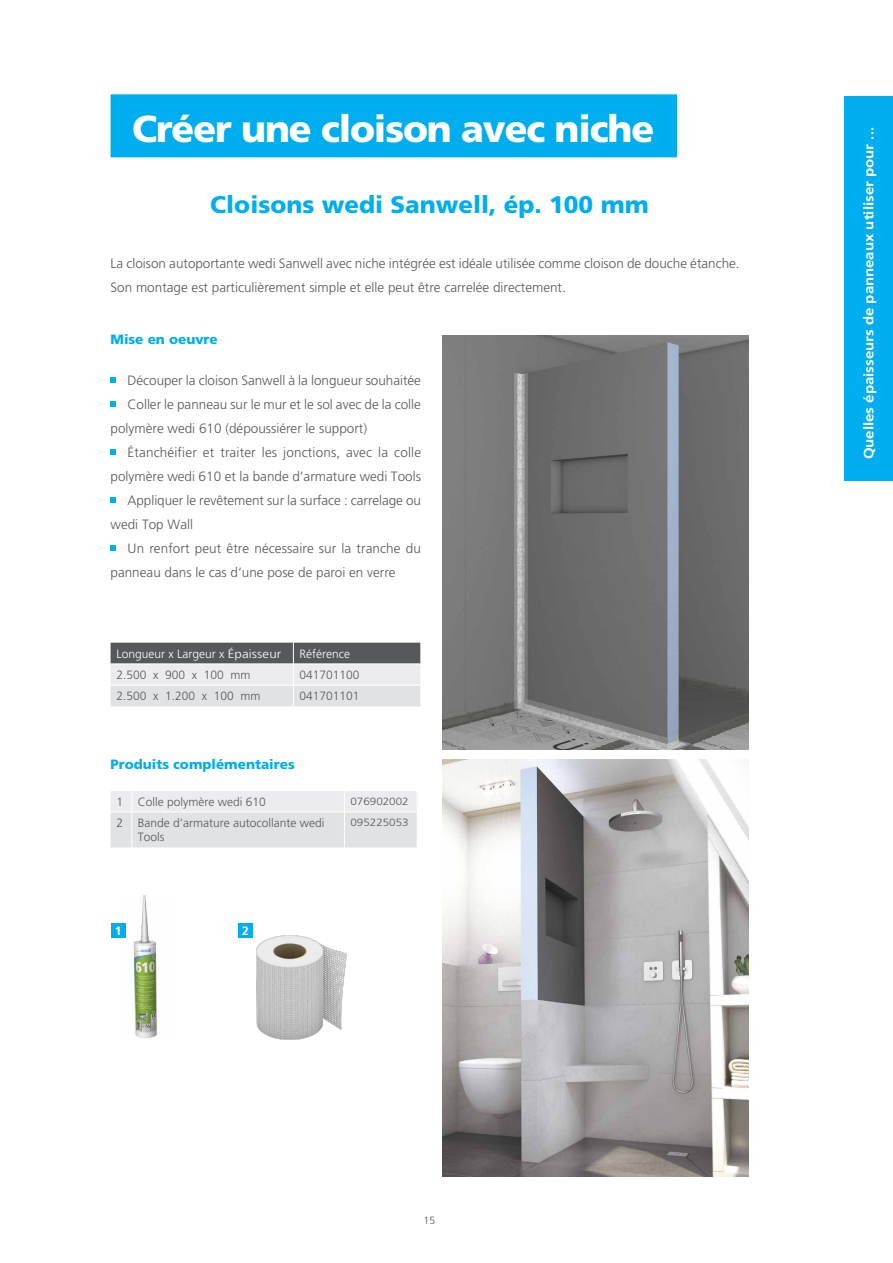
<style>
.page{position:relative;width:893px;height:1263px;background:#fff}
.page>*{position:absolute;margin:0;border:0;box-sizing:border-box;transform-origin:0 0}
.Headline_Medium{font:900 37.5px "Frutiger LT Std";letter-spacing:-.03em;color:#fff}
.t1{font:900 24px "Frutiger LT Std";color:#00aeef}
.Copy_Regular_Left{font:300 13.5px/24px "Frutiger LT Std";color:#57585a}
.t2{font:700 13.5px "Frutiger LT Std";color:#fff;scale:1.11 1}
.Subline_Small{font:900 13.5px "Frutiger LT Std";color:#00aeef}
.Wedi_Head_53pt{font:300 12px/14.4px "Frutiger LT Std";color:#57585a}
.Wedi_Head_53pt-2{font:300 12px "Frutiger LT Std";color:#fff}
.Wedi_Head_53pt-3{font:700 12px "Frutiger LT Std";color:#fff}
.t3{font:300 10.5px "Frutiger LT Std";color:#57585a;scale:1.11 1}
.t4{font:300 10.5px "Frutiger LT Std";color:#57585a}
</style>
<div class="page">
<div style="left:844px;top:96px;width:49px;height:385px;background:#00aeef"></div>
<div style="left:111px;top:94px;width:566px;height:63px;background:#00aeef"></div>
<svg style="left:111px;top:377px;width:5px;height:5px"></svg>
<svg style="left:111px;top:401px;width:5px;height:5px"></svg>
<svg style="left:111px;top:449px;width:5px;height:5px"></svg>
<svg style="left:111px;top:497px;width:5px;height:5px"></svg>
<svg style="left:111px;top:545px;width:5px;height:5px"></svg>
<svg style="left:111px;top:791px;width:306px;height:56px;background:#e5e6e8"></svg>
<hr style="left:132px;top:812px;width:212px;height:1px;background:#fff">
<hr style="left:131px;top:812px;width:1px;height:35px;background:#fff">
<hr style="left:344px;top:812px;width:73px;height:1px;background:#fff">
<hr style="left:344px;top:812px;width:1px;height:35px;background:#fff">
<svg style="left:111px;top:643px;width:309px;height:63px;background:#b9b9bb"></svg>
<img style="left:125px;top:895px;width:32px;height:143px">
<img style="left:257px;top:935px;width:90px;height:104px">
<div style="left:111px;top:923px;width:14px;height:15px;background:#00aeef"></div>
<div style="left:238px;top:923px;width:15px;height:15px;background:#00aeef"></div>
<img style="left:442px;top:335px;width:306px;height:414px">
<img style="left:442px;top:759px;width:306px;height:418px">
<p class="Headline_Medium" style="left:132px;top:106px;width:523px">Créer une cloison avec niche</p>
<p class="t1" style="left:210px;top:190px;width:440px">Cloisons wedi Sanwell, ép. 100 mm</p>
<p class="Copy_Regular_Left" style="left:111px;top:252px;width:631px">La cloison autoportante wedi Sanwell avec niche intégrée est idéale utilisée comme cloison de douche étanche.<br>Son montage est particulièrement simple et elle peut être carrelée directement.</p>
<p class="Subline_Small" style="left:111px;top:331px;width:109px">Mise en oeuvre</p>
<p class="Copy_Regular_Left" style="left:128px;top:368px;width:295px">Découper la cloison Sanwell à la longueur souhaitée</p>
<p class="Copy_Regular_Left" style="left:111px;top:392px;width:312px;text-indent:17px">Coller le panneau sur le mur et le sol avec de la colle polymère wedi 610 (dépoussiérer le support)</p>
<p class="Copy_Regular_Left" style="left:111px;top:440px;width:312px;text-align:right">Étanchéifier et traiter les jonctions, avec la colle polymère wedi 610 et la bande d‘armature wedi Tools</p>
<p class="Copy_Regular_Left" style="left:111px;top:488px;width:312px;text-indent:17px">Appliquer le revêtement sur la surface : carrelage ou wedi Top Wall</p>
<p class="Copy_Regular_Left" style="left:111px;top:536px;width:312px;text-indent:17px">Un renfort peut être nécessaire sur la tranche du panneau dans le cas d‘une pose de paroi en verre</p>
<p class="Wedi_Head_53pt-2" style="left:117px;top:647px;width:166px">Longueur x Largeur x Épaisseur</p>
<p class="Wedi_Head_53pt-2" style="left:299px;top:647px;width:52px">Référence</p>
<p class="Wedi_Head_53pt" style="left:117px;top:668px;width:136px">2.500 x 900 x 100 mm</p>
<p class="Wedi_Head_53pt" style="left:299px;top:668px;width:62px">041701100</p>
<p class="Wedi_Head_53pt" style="left:117px;top:689px;width:146px">2.500 x 1.200 x 100 mm</p>
<p class="Wedi_Head_53pt" style="left:299px;top:689px;width:62px">041701101</p>
<p class="Subline_Small" style="left:111px;top:756px;width:186px">Produits complémentaires</p>
<p class="Wedi_Head_53pt" style="left:117px;top:795px;width:8px">1</p>
<p class="Wedi_Head_53pt" style="left:138px;top:795px;width:130px">Colle polymère wedi 610</p>
<p class="t3" style="left:350px;top:795px;width:54px">076902002</p>
<p class="Wedi_Head_53pt" style="left:117px;top:816px;width:8px">2</p>
<p class="Wedi_Head_53pt" style="left:138px;top:816px;width:188px">Bande d‘armature autocollante wedi<br>Tools</p>
<p class="t3" style="left:350px;top:816px;width:54px">095225053</p>
<p class="Wedi_Head_53pt-3" style="left:115px;top:924px;width:8px">1</p>
<p class="Wedi_Head_53pt-3" style="left:242px;top:924px;width:8px">2</p>
<p class="t4" style="left:424px;top:1215px;width:13px">15</p>
<p class="t2" style="left:861px;top:459px;width:301px;rotate:-90deg">Quelles épaisseurs de panneaux utiliser pour ...</p>
</div>
